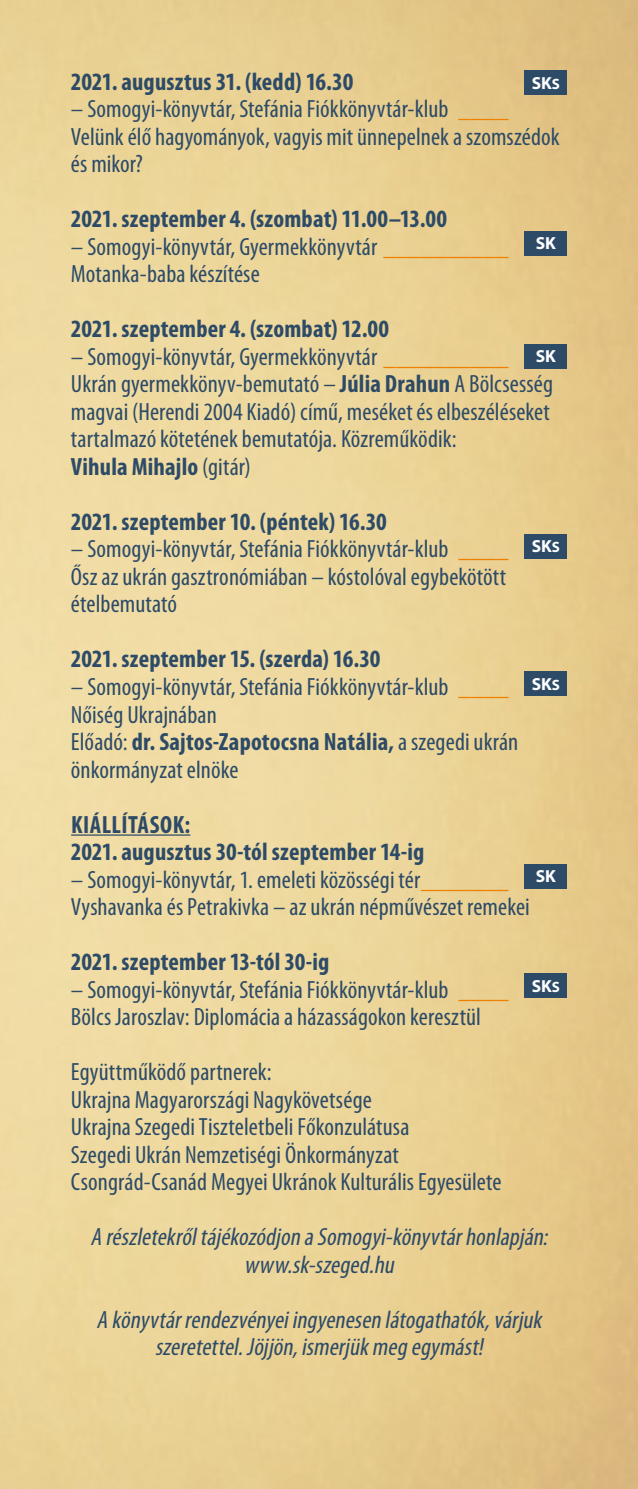
<style>
.page{position:relative;width:638px;height:1489px;background:#fff}
.page>*{position:absolute;margin:0;border:0;box-sizing:border-box;transform-origin:0 0}
.t1{font:condensed 25px/27.5px "Myriad Pro";letter-spacing:.005em;color:#2d4b67}
.t2{font:700 condensed 25px/27.5px "Myriad Pro";letter-spacing:.005em;color:#2d4b67}
.t3{font:italic condensed 25px/27.5px "Myriad Pro";letter-spacing:.005em;color:#2d4b67;text-align:center}
.t4{font:700 17.5px "Myriad Pro";color:#fff}
.s1{color:#ef8002}
.s2{font-weight:700}
.s3{font-size:15px}
</style>
<div class="page">
<img style="left:0;top:0;width:638px;height:1488px">
<hr style="left:71px;top:834px;width:119px;height:1px;background:#2d4b67">
<div style="left:524px;top:231px;width:43px;height:24px;background:#2d4b67"></div>
<div style="left:524px;top:344px;width:43px;height:24px;background:#2d4b67"></div>
<div style="left:524px;top:864px;width:43px;height:24px;background:#2d4b67"></div>
<div style="left:524px;top:71px;width:43px;height:24px;background:#2d4b67"></div>
<div style="left:524px;top:534px;width:43px;height:24px;background:#2d4b67"></div>
<div style="left:524px;top:671px;width:43px;height:25px;background:#2d4b67"></div>
<div style="left:524px;top:973px;width:43px;height:24px;background:#2d4b67"></div>
<p class="t2" style="left:71px;top:67px;width:284px">2021. augusztus 31. (kedd) 16.30</p>
<p class="t1" style="left:71px;top:95px;width:490px">– Somogyi-könyvtár, Stefánia Fiókkönyvtár-klub <span class="s1">____<br></span>Velünk élő hagyományok, vagyis mit ünnepelnek a szomszédok és mikor?</p>
<p class="t2" style="left:71px;top:205px;width:377px">2021. szeptember 4. (szombat) 11.00–13.00</p>
<p class="t1" style="left:71px;top:232px;width:439px">– Somogyi-könyvtár, Gyermekkönyvtár <span class="s1">__________<br></span>Motanka-baba készítése</p>
<p class="t2" style="left:71px;top:315px;width:320px">2021. szeptember 4. (szombat) 12.00</p>
<p class="t1" style="left:71px;top:342px;width:484px">– Somogyi-könyvtár, Gyermekkönyvtár <span class="s1">__________ </span>Ukrán gyermekkönyv-bemutató – <span class="s2">Júlia Drahun</span> A Bölcsesség magvai (Herendi 2004 Kiadó) című, meséket és elbeszéléseket tartalmazó kötetének bemutatója. Közreműködik:<br><span class="s2">Vihula Mihajlo</span> (gitár)</p>
<p class="t2" style="left:71px;top:507px;width:317px">2021. szeptember 10. (péntek) 16.30</p>
<p class="t1" style="left:71px;top:535px;width:439px;text-align:justify">– Somogyi-könyvtár, Stefánia Fiókkönyvtár-klub <span class="s1">____ </span>Ősz az ukrán gasztronómiában – kóstolóval egybekötött ételbemutató</p>
<p class="t2" style="left:71px;top:645px;width:311px">2021. szeptember 15. (szerda) 16.30</p>
<p class="t1" style="left:71px;top:672px;width:449px">– Somogyi-könyvtár, Stefánia Fiókkönyvtár-klub <span class="s1">____ </span>Nőiség Ukrajnában<br>Előadó: <span class="s2">dr. Sajtos-Zapotocsna Natália,</span> a szegedi ukrán önkormányzat elnöke</p>
<p class="t2" style="left:71px;top:810px;width:355px">KIÁLLÍTÁSOK:<br>2021. augusztus 30-tól szeptember 14-ig</p>
<p class="t1" style="left:71px;top:865px;width:460px">– Somogyi-könyvtár, 1. emeleti közösségi tér<span class="s1">_______<br></span>Vyshavanka és Petrakivka – az ukrán népművészet remekei</p>
<p class="t2" style="left:71px;top:947px;width:260px">2021. szeptember 13-tól 30-ig</p>
<p class="t1" style="left:71px;top:975px;width:439px">– Somogyi-könyvtár, Stefánia Fiókkönyvtár-klub <span class="s1">____<br></span>Bölcs Jaroszlav: Diplomácia a házasságokon keresztül</p>
<p class="t1" style="left:71px;top:1057px;width:432px">Együttműködő partnerek:<br>Ukrajna Magyarországi Nagykövetsége<br>Ukrajna Szegedi Tiszteletbeli Főkonzulátusa<br>Szegedi Ukrán Nemzetiségi Önkormányzat Csongrád-Csanád Megyei Ukránok Kulturális Egyesülete</p>
<p class="t3" style="left:91px;top:1222px;width:464px">A részletekrőltájékozódjon aSomogyi-könyvtárhonlapján: www.sk-szeged.hu</p>
<p class="t3" style="left:97px;top:1305px;width:451px">A könyvtárrendezvényeiingyenesen látogathatók,várjuk szeretettel.Jöjjön,ismerjükmeg egymást!</p>
<p class="t4" style="left:532px;top:73px;width:30px">SK<span class="s3">S</span></p>
<p class="t4" style="left:536px;top:233px;width:22px">SK</p>
<p class="t4" style="left:536px;top:346px;width:22px">SK</p>
<p class="t4" style="left:532px;top:536px;width:30px">SK<span class="s3">S</span></p>
<p class="t4" style="left:532px;top:674px;width:30px">SK<span class="s3">S</span></p>
<p class="t4" style="left:536px;top:866px;width:22px">SK</p>
<p class="t4" style="left:532px;top:976px;width:30px">SK<span class="s3">S</span></p>
</div>
